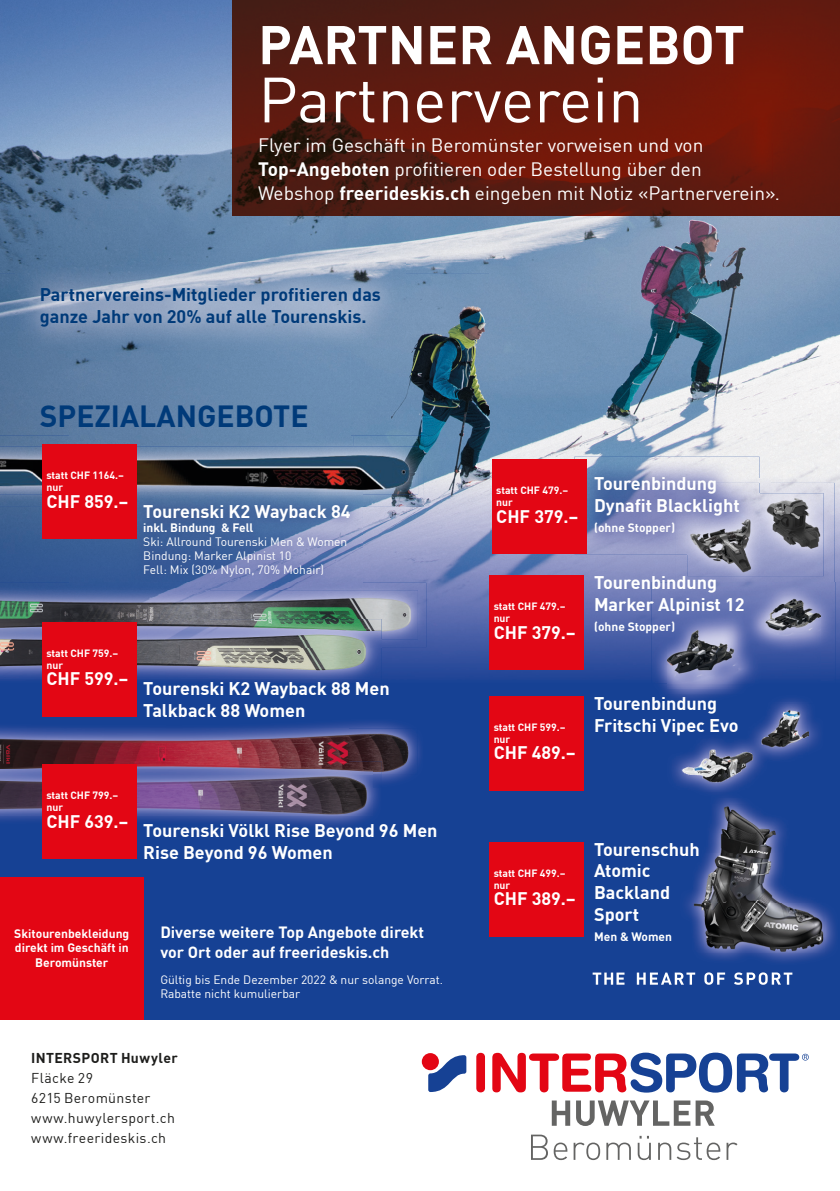
<style>
.page{position:relative;width:840px;height:1191px;background:#fff}
.page>*{position:absolute;margin:0;border:0;box-sizing:border-box;transform-origin:0 0}
.t1{font:62.8px "FFDIN Profor IIC";color:#fff}
.t2{font:700 53.6px "FFDIN Profor IIC";color:#fff}
.t3{font:700 30px "FFDIN Profor IIC";color:#003a79}
.t4{font:19px/24px "FFDIN Profor IIC";color:#fff}
.t5{font:700 18px/21.6px "FFDIN Profor IIC";color:#fff}
.t6{font:700 18px/21.6px "FFDIN Profor IIC";color:#003a79}
.t7{font:700 17.8px "FFDIN Profor IIC";color:#fff}
.t8{font:700 16px "FFDIN Profor IIC";color:#fff}
.t9{font:14px/20px "FFDIN Profor IIC";letter-spacing:.025em;color:#1d1d1b}
.t10{font:700 14px "FFDIN Profor IIC";letter-spacing:.025em;color:#1d1d1b}
.t11{font:700 12.2px/14.6px "FFDIN Profor IIC";color:#fff;text-align:center}
.t12{font:12px/14px "FFDIN Profor IIC";color:#fff}
.t13{font:700 12px "FFDIN Profor IIC";color:#fff}
.t14{font:700 10.4px/12px "FFDIN Profor IIC";color:#fff}
.s1{font-weight:700}
</style>
<div class="page">
<div style="left:0;top:0;width:839px;height:1019px;background:#164194"></div>
<img style="left:0;top:0;width:232px;height:137px">
<img style="left:0;top:137px;width:140px;height:136px">
<img style="left:140px;top:137px;width:139px;height:125px">
<img style="left:279px;top:215px;width:350px;height:58px">
<img style="left:629px;top:215px;width:140px;height:263px">
<img style="left:769px;top:215px;width:70px;height:331px">
<img style="left:0;top:273px;width:70px;height:310px">
<img style="left:350px;top:273px;width:279px;height:273px">
<img style="left:70px;top:351px;width:280px;height:84px">
<img style="left:70px;top:507px;width:292px;height:76px">
<svg style="left:759px;top:478px;width:10px;height:5px"></svg>
<img style="left:362px;top:546px;width:267px;height:132px">
<img style="left:629px;top:554px;width:45px;height:124px">
<img style="left:834px;top:546px;width:5px;height:132px">
<div style="left:476px;top:1052px;width:8px;height:40px;background:#e30614;border-radius:4px"></div>
<svg style="left:492px;top:1052px;width:316px;height:40px"></svg>
<svg style="left:421px;top:1053px;width:17px;height:17px"></svg>
<svg style="left:428px;top:1055px;width:38px;height:37px"></svg>
<svg style="left:551px;top:1100px;width:163px;height:26px"></svg>
<svg style="left:531px;top:1134px;width:16px;height:25px"></svg>
<svg style="left:553px;top:1142px;width:14px;height:18px"></svg>
<svg style="left:573px;top:1142px;width:26px;height:18px"></svg>
<svg style="left:606px;top:1142px;width:24px;height:17px"></svg>
<svg style="left:637px;top:1135px;width:13px;height:25px"></svg>
<svg style="left:658px;top:1137px;width:62px;height:23px"></svg>
<svg style="left:726px;top:1142px;width:11px;height:17px"></svg>
<img style="left:0;top:435px;width:424px;height:72px">
<img style="left:0;top:446px;width:418px;height:48px">
<img style="left:137px;top:492px;width:225px;height:15px">
<img style="left:0;top:583px;width:426px;height:64px">
<img style="left:131px;top:583px;width:231px;height:4px">
<img style="left:209px;top:590px;width:208px;height:50px">
<img style="left:0;top:590px;width:209px;height:29px">
<img style="left:0;top:647px;width:381px;height:38px">
<svg style="left:369px;top:640px;width:12px;height:7px"></svg>
<img style="left:0;top:619px;width:381px;height:21px">
<img style="left:0;top:630px;width:369px;height:48px">
<img style="left:0;top:787px;width:379px;height:42px">
<img style="left:0;top:787px;width:372px;height:28px">
<img style="left:0;top:722px;width:421px;height:65px">
<svg style="left:372px;top:774px;width:9px;height:13px"></svg>
<img style="left:348px;top:728px;width:69px;height:46px">
<img style="left:0;top:728px;width:348px;height:33px">
<img style="left:0;top:761px;width:381px;height:13px">
<img style="left:674px;top:483px;width:160px;height:99px">
<img style="left:686px;top:493px;width:137px;height:83px">
<img style="left:574px;top:457px;width:185px;height:97px">
<img style="left:674px;top:483px;width:85px;height:71px">
<img style="left:686px;top:493px;width:73px;height:61px">
<img style="left:651px;top:582px;width:184px;height:113px">
<img style="left:666px;top:591px;width:153px;height:98px">
<img style="left:670px;top:695px;width:149px;height:97px">
<img style="left:672px;top:703px;width:136px;height:86px">
<img style="left:686px;top:798px;width:150px;height:164px">
<img style="left:692px;top:804px;width:132px;height:149px">
<svg style="left:592px;top:972px;width:32px;height:12px"></svg>
<svg style="left:636px;top:972px;width:58px;height:12px"></svg>
<svg style="left:704px;top:972px;width:20px;height:12px"></svg>
<svg style="left:734px;top:972px;width:58px;height:12px"></svg>
<div style="left:43px;top:444px;width:94px;height:95px;background:#e30614"></div>
<div style="left:492px;top:459px;width:94px;height:95px;background:#e30614"></div>
<div style="left:489px;top:575px;width:94px;height:95px;background:#e30614"></div>
<div style="left:489px;top:696px;width:94px;height:94px;background:#e30614"></div>
<div style="left:489px;top:842px;width:94px;height:94px;background:#e30614"></div>
<div style="left:43px;top:622px;width:94px;height:94px;background:#e30614"></div>
<div style="left:43px;top:764px;width:94px;height:95px;background:#e30614"></div>
<div style="left:0;top:877px;width:143px;height:142px;background:#e30614"></div>
<img style="left:232px;top:0;width:607px;height:215px">
<img style="left:15px;top:262px;width:390px;height:89px">
<h2 class="t2" style="left:258px;top:3px;width:488px">PARTNER ANGEBOT</h2>
<h1 class="t1" style="left:258px;top:52px;width:387px">Partnerverein</h1>
<p class="t4" style="left:258px;top:132px;width:523px">Flyer im Geschäft in Beromünster vorweisen und von<br><span class="s1">Top-Angeboten</span> profitieren oder Bestellung über den<br>Webshop <span class="s1">freerideskis.ch</span> eingeben mit Notiz «Partnerverein».</p>
<p class="t6" style="left:40px;top:282px;width:342px">Partnervereins-Mitglieder profitieren das ganze Jahr von 20% auf alle Tourenskis.</p>
<h3 class="t3" style="left:40px;top:392px;width:270px">SPEZIALANGEBOTE</h3>
<p class="t14" style="left:46px;top:469px;width:79px">statt CHF 1164.– nur</p>
<p class="t7" style="left:46px;top:487px;width:84px">CHF 859.–</p>
<p class="t14" style="left:496px;top:484px;width:73px">statt CHF 479.– nur</p>
<p class="t7" style="left:496px;top:502px;width:84px">CHF 379.–</p>
<p class="t5" style="left:143px;top:500px;width:209px">Tourenski K2 Wayback 84</p>
<p class="t13" style="left:143px;top:518px;width:112px">inkl. Bindung &amp; Fell</p>
<p class="t12" style="left:143px;top:534px;width:205px">Ski: Allround Tourenski Men &amp; Women<br>Bindung: Marker Alpinist 10<br>Fell: Mix (30% Nylon, 70% Mohair)</p>
<p class="t14" style="left:46px;top:646px;width:73px">statt CHF 759.– nur</p>
<p class="t7" style="left:46px;top:665px;width:84px">CHF 599.–</p>
<p class="t5" style="left:143px;top:677px;width:248px">Tourenski K2 Wayback 88 Men<br>Talkback 88 Women</p>
<p class="t14" style="left:46px;top:789px;width:73px">statt CHF 799.– nur</p>
<p class="t7" style="left:46px;top:807px;width:84px">CHF 639.–</p>
<p class="t5" style="left:143px;top:819px;width:295px">Tourenski Völkl Rise Beyond 96 Men<br>Rise Beyond 96 Women</p>
<p class="t14" style="left:493px;top:600px;width:73px">statt CHF 479.– nur</p>
<p class="t7" style="left:493px;top:618px;width:84px">CHF 379.–</p>
<p class="t14" style="left:493px;top:720px;width:73px">statt CHF 599.– nur</p>
<p class="t7" style="left:493px;top:739px;width:84px">CHF 489.–</p>
<p class="t14" style="left:493px;top:866px;width:73px">statt CHF 499.– nur</p>
<p class="t7" style="left:493px;top:884px;width:84px">CHF 389.–</p>
<p class="t5" style="left:593px;top:472px;width:147px">Tourenbindung<br>Dynafit Blacklight</p>
<p class="t13" style="left:593px;top:518px;width:82px">(ohne Stopper)</p>
<p class="t5" style="left:593px;top:571px;width:152px">Tourenbindung<br>Marker Alpinist 12</p>
<p class="t13" style="left:593px;top:617px;width:82px">(ohne Stopper)</p>
<p class="t5" style="left:593px;top:691px;width:146px">Tourenbindung<br>Fritschi Vipec Evo</p>
<p class="t5" style="left:593px;top:837px;width:107px">Tourenschuh<br>Atomic<br>Backland<br>Sport</p>
<p class="t11" style="left:14px;top:925px;width:116px">Skitourenbekleidung direkt im Geschäft in<br>Beromünster</p>
<p class="t8" style="left:160px;top:920px;width:265px">Diverse weitere Top Angebote direkt</p>
<p class="t13" style="left:593px;top:927px;width:79px">Men &amp; Women</p>
<p class="t8" style="left:160px;top:939px;width:230px">vor Ort oder auf freerideskis.ch</p>
<p class="t12" style="left:160px;top:971px;width:284px">Gültig bis Ende Dezember 2022 &amp; nur solange Vorrat.<br>Rabatte nicht kumulierbar</p>
<p class="t10" style="left:31px;top:1047px;width:148px">INTERSPORT Huwyler</p>
<p class="t9" style="left:31px;top:1067px;width:145px">Fläcke 29<br>6215 Beromünster www.huwylersport.ch www.freerideskis.ch</p>
</div>
